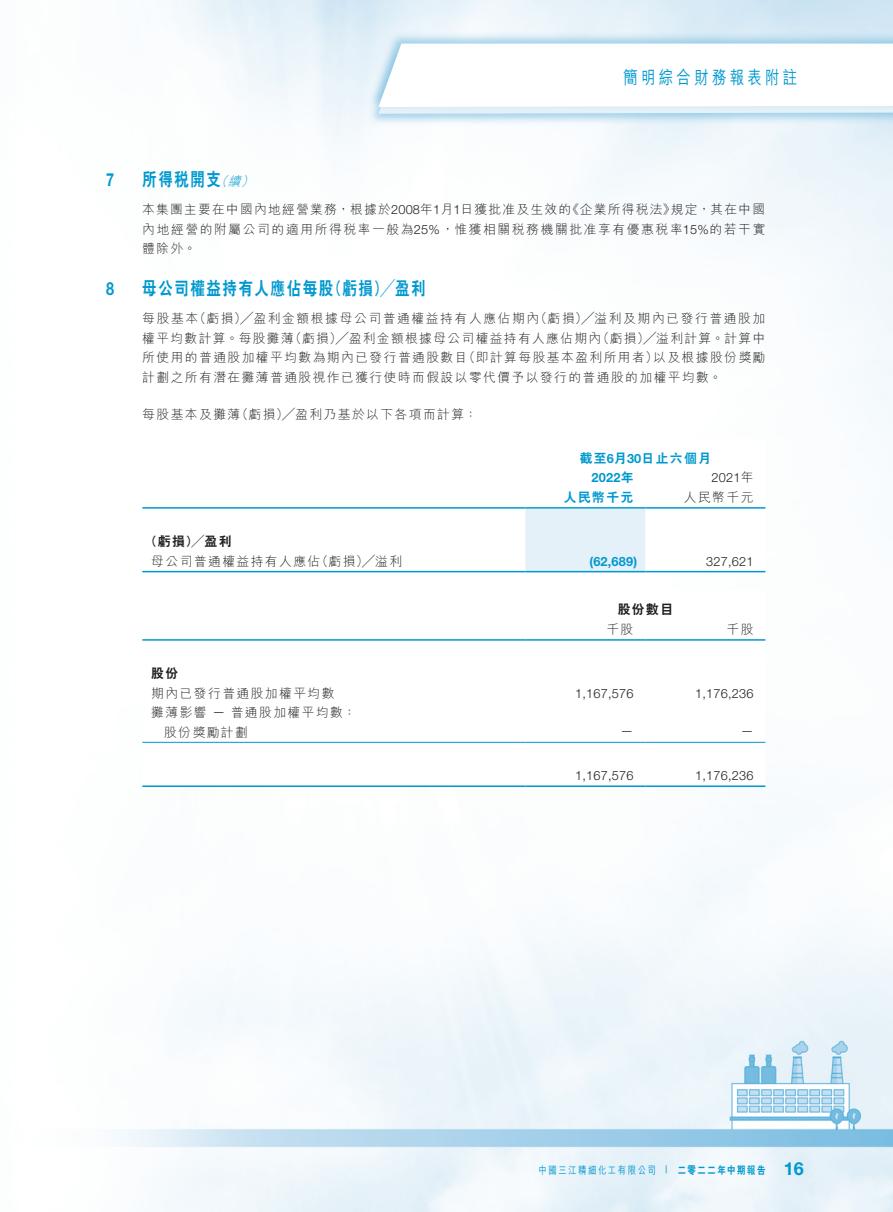
<style>
.page{position:relative;width:893px;height:1212px;background:#fff}
.page>*{position:absolute;margin:0;border:0;box-sizing:border-box;transform-origin:0 0}
._03_H1{font:800 18px "C Hei 2 HK";letter-spacing:.115em;color:#0099cf;scale:.8 1}
.t1{font:500 18px "M Hei HK";letter-spacing:.23em;color:#0099cf;scale:.8 1}
._03_H1-2{font:700 18px "Helvetica Neue LT Std";color:#0099cf}
._03_H1-3{font:700 18px "Helvetica Neue LT Std";color:#0099cf;scale:.8 1}
._01_Body_Text{font:300 12.75px/19.5px "M Hei HK";letter-spacing:.115em;color:#231f20}
._15_Table_Stub{font:300 12.75px "M Hei HK";letter-spacing:.115em;color:#231f20}
._01_Body_Text-2{font:300 12.75px "Helvetica Neue LT Std";letter-spacing:.015em;color:#231f20}
._01_Body_Text-3{font:800 12.75px "C Hei 2 HK";letter-spacing:.115em;color:#0099cf}
._01_Body_Text-4{font:700 12.75px "Helvetica Neue LT Std";letter-spacing:.015em;color:#0099cf}
._15_Table_Stub-2{font:800 12.75px "C Hei 2 HK";color:#231f20}
._01_Body_Text-5{font:800 12.75px "C Hei 2 HK";color:#231f20}
._03_H1-4{font:italic 300 12.75px "M Hei HK";color:#0099cf}
._15_Table_Stub-3{font:300 12.75px "Helvetica Neue LT Std";color:#231f20}
.t2{font:500 10.5px "M Hei HK";letter-spacing:.18em;color:#0099cf;scale:.8 1}
.t3{font:800 10.5px "C Hei 2 HK";letter-spacing:.18em;color:#0099cf;scale:.8 1}
.t4{font:condensed 10.5px "Helvetica Neue LT Std";color:#0099cf}
.s1{font-family:"Helvetica Neue LT Std"}
.s2{font-family:"Helvetica Neue LT Std";font-weight:700}
.s3{font-family:"C Hei 2 HK";font-weight:800}
.s4{font-family:"M Hei HK"}
</style>
<div class="page">
<img style="left:115px;top:0;width:778px;height:1212px">
<div style="left:367px;top:46px;width:526px;height:80px;background:#84c2e3;opacity:.75"></div>
<div style="left:367px;top:31px;width:526px;height:80px;background:#84c2e3;opacity:.75"></div>
<svg style="left:378px;top:44px;width:515px;height:70px"></svg>
<svg style="left:142px;top:439px;width:623px;height:132px"></svg>
<div style="left:525px;top:509px;width:120px;height:62px;background:#e5f1f8"></div>
<hr style="left:142px;top:507px;width:383px;height:2px;background:#0099cf">
<hr style="left:525px;top:507px;width:120px;height:2px;background:#0099cf">
<hr style="left:645px;top:507px;width:120px;height:2px;background:#0099cf">
<hr style="left:142px;top:571px;width:383px;height:1px;background:#0099cf">
<hr style="left:525px;top:571px;width:120px;height:1px;background:#0099cf">
<hr style="left:645px;top:571px;width:120px;height:1px;background:#0099cf">
<svg style="left:142px;top:590px;width:623px;height:195px"></svg>
<hr style="left:142px;top:639px;width:383px;height:2px;background:#0099cf">
<hr style="left:525px;top:639px;width:120px;height:2px;background:#0099cf">
<hr style="left:645px;top:639px;width:120px;height:2px;background:#0099cf">
<hr style="left:142px;top:742px;width:383px;height:1px;background:#0099cf">
<hr style="left:525px;top:742px;width:120px;height:1px;background:#0099cf">
<hr style="left:645px;top:742px;width:120px;height:1px;background:#0099cf">
<hr style="left:142px;top:785px;width:383px;height:2px;background:#0099cf">
<hr style="left:525px;top:785px;width:120px;height:2px;background:#0099cf">
<hr style="left:645px;top:785px;width:120px;height:2px;background:#0099cf">
<h1 class="t1" style="left:623px;top:65px;width:219px">簡明綜合財務報表附註</h1>
<p class="_03_H1-3" style="left:106px;top:169px;width:12px">7</p>
<p class="_03_H1-3" style="left:106px;top:278px;width:12px">8</p>
<p class="_03_H1" style="left:142px;top:167px;width:100px">所得稅開支</p>
<p class="_03_H1-4" style="left:228px;top:173px;width:19px">續</p>
<p class="_03_H1-4" style="left:215px;top:173px;width:19px">（</p>
<p class="_03_H1-4" style="left:241px;top:173px;width:19px">(</p>
<p class="_01_Body_Text" style="left:142px;top:199px;width:625px">本集團主要在中國內地經營業務，根據於<span class="s1">2008</span>年月<span class="s1">1 1</span>日獲批准及生效的<br>內地經營的附屬公司的適用所得稅率一般為<span class="s1">25%</span>，惟獲相關稅務機關批准享有優惠稅率<span class="s1">15%</span>的若干實體除外。</p>
<p class="_03_H1" style="left:328px;top:276px;width:124px">（虧損）╱盈利</p>
<p class="_01_Body_Text" style="left:671px;top:199px;width:96px">規定，其在中國</p>
<p class="_01_Body_Text" style="left:567px;top:199px;width:110px">《企業所得稅法》</p>
<p class="_03_H1" style="left:142px;top:276px;width:240px">母公司權益持有人應佔每股</p>
<p class="_01_Body_Text" style="left:194px;top:308px;width:347px">（虧損）╱盈利金額根據母公司普通權益持有人應佔期內</p>
<p class="_01_Body_Text" style="left:535px;top:308px;width:232px">（虧損）╱溢利及期內已發行普通股加</p>
<p class="_01_Body_Text" style="left:142px;top:308px;width:57px">每股基本</p>
<p class="_01_Body_Text" style="left:289px;top:328px;width:314px">（虧損）╱盈利金額根據母公司權益持有人應佔期內</p>
<p class="_01_Body_Text" style="left:597px;top:328px;width:170px">（虧損）╱溢利計算。計算中</p>
<p class="_01_Body_Text" style="left:142px;top:328px;width:153px">權平均數計算。每股攤薄</p>
<p class="_01_Body_Text" style="left:463px;top:347px;width:196px">（即計算每股基本盈利所用者）</p>
<p class="_01_Body_Text" style="left:142px;top:347px;width:581px">所使用的普通股加權平均數為期內已發行普通股數目<br>計劃之所有潛在攤薄普通股視作已獲行使時而假設以零代價予以發行的普通股的加權平均數。</p>
<p class="_01_Body_Text" style="left:236px;top:404px;width:243px">（虧損）╱盈利乃基於以下各項而計算：</p>
<p class="_01_Body_Text" style="left:653px;top:347px;width:114px">以及根據股份獎勵</p>
<p class="_01_Body_Text" style="left:142px;top:404px;width:99px">每股基本及攤薄</p>
<p class="_01_Body_Text-3" style="left:580px;top:449px;width:133px">截至月<span class="s2">6 30</span>日止六個月</p>
<p class="_15_Table_Stub-2" style="left:145px;top:533px;width:88px">（虧損）╱盈利</p>
<p class="_15_Table_Stub" style="left:316px;top:552px;width:88px">（虧損）╱溢利</p>
<p class="_15_Table_Stub" style="left:151px;top:552px;width:170px">母公司普通權益持有人應佔</p>
<p class="_15_Table_Stub-2" style="left:151px;top:665px;width:28px">股份</p>
<p class="_15_Table_Stub" style="left:151px;top:684px;width:185px">期內已發行普通股加權平均數</p>
<p class="_15_Table_Stub" style="left:231px;top:703px;width:127px">普通股加權平均數：</p>
<p class="_15_Table_Stub" style="left:151px;top:703px;width:57px">攤薄影響</p>
<p class="_15_Table_Stub-3" style="left:212px;top:703px;width:14px">—</p>
<p class="_15_Table_Stub" style="left:164px;top:723px;width:85px">股份獎勵計劃</p>
<p class="_01_Body_Text-4" style="left:592px;top:470px;width:43px">2022<span class="s3">年</span></p>
<p class="_01_Body_Text-3" style="left:564px;top:488px;width:71px">人民幣千元</p>
<p class="_01_Body_Text-2" style="left:712px;top:470px;width:43px">2021<span class="s4">年</span></p>
<p class="_01_Body_Text" style="left:684px;top:487px;width:71px">人民幣千元</p>
<p class="_01_Body_Text-4" style="left:589px;top:553px;width:49px">)62,689(</p>
<p class="_01_Body_Text-5" style="left:618px;top:601px;width:57px">股份數目</p>
<p class="_01_Body_Text" style="left:606px;top:619px;width:28px">千股</p>
<p class="_01_Body_Text-2" style="left:706px;top:553px;width:49px">327,621</p>
<p class="_01_Body_Text" style="left:726px;top:619px;width:28px">千股</p>
<p class="_01_Body_Text-2" style="left:575px;top:685px;width:60px">1,167,576</p>
<p class="_01_Body_Text-2" style="left:695px;top:685px;width:60px">1,176,236</p>
<p class="_01_Body_Text-2" style="left:621px;top:723px;width:14px">—</p>
<p class="_01_Body_Text-2" style="left:741px;top:723px;width:14px">—</p>
<p class="_01_Body_Text-2" style="left:575px;top:768px;width:60px">1,167,576</p>
<p class="_01_Body_Text-2" style="left:695px;top:768px;width:60px">1,176,236</p>
<p class="t2" style="left:539px;top:1162px;width:148px">中國三江精細化工有限公司</p>
<p class="t4" style="left:665px;top:1163px;width:4px">|</p>
<p class="t3" style="left:678px;top:1163px;width:111px">二零二二年中期報告</p>
<h1 class="_03_H1-2" style="left:784px;top:1157px;width:22px">16</h1>
</div>
